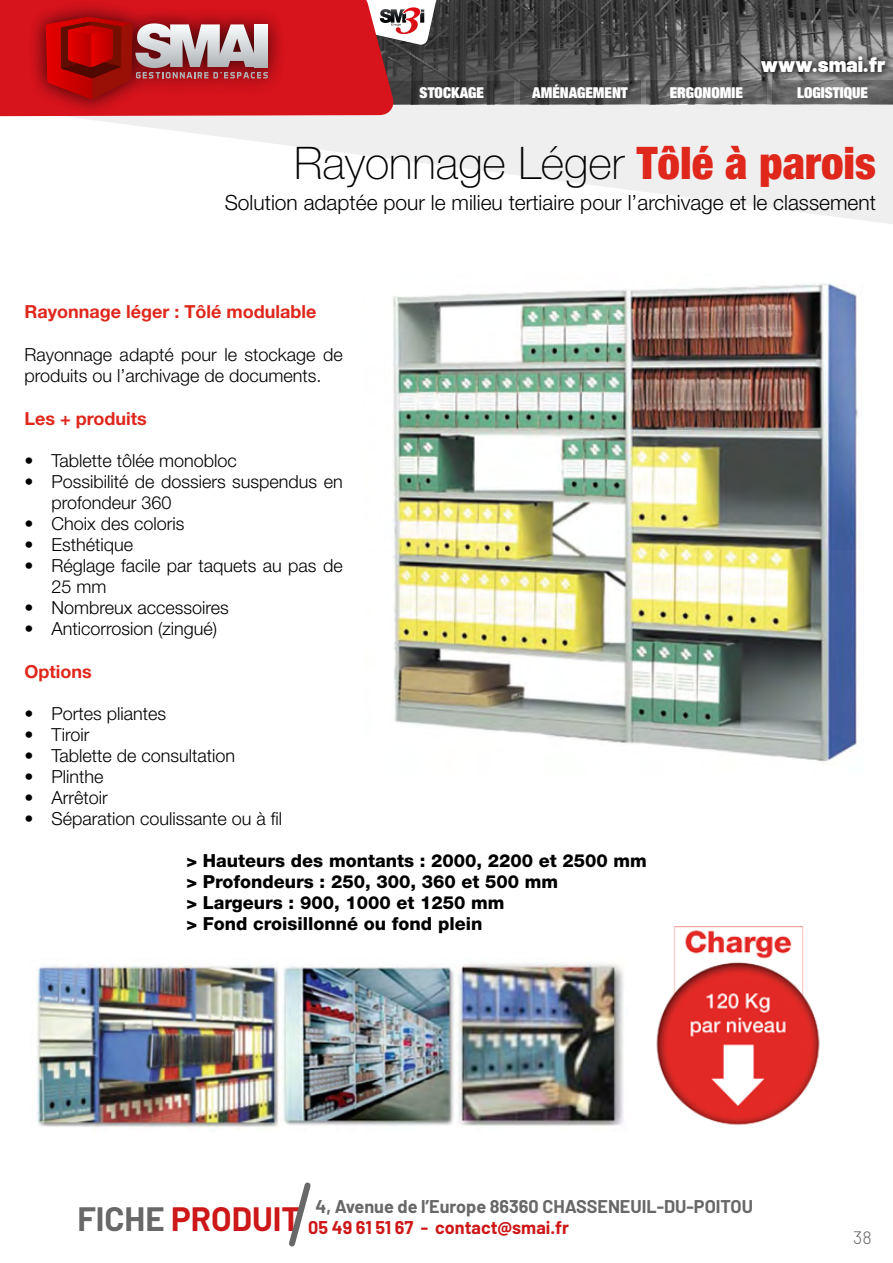
<style>
.page{position:relative;width:893px;height:1263px;background:#fff}
.page>*{position:absolute;margin:0;border:0;box-sizing:border-box;transform-origin:0 0}
.t1{font:100 45px "Helvetica Neue";color:#000}
.t2{font:300 21px "Helvetica Neue";color:#000}
.t3{font:900 21px "Barlow";color:#fff}
.t4{font:300 18px/21px "Helvetica Neue";color:#000}
.t5{font:800 18px/21px "Helvetica Neue";color:#000}
.t6{font:700 18px/21.6px "Barlow";color:#686868}
.t7{font:700 18px "Helvetica Neue";color:#df271c}
.t8{font:300 18px "Barlow";color:#686868}
.t9{font:900 expanded 15px "Helvetica Neue";color:#fff}
.s1{font-weight:900;font-stretch:condensed;color:#df271c}
.s2{color:#cd1719}
</style>
<div class="page">
<svg style="left:0;top:104px;width:893px;height:120px"></svg>
<svg style="left:395px;top:0;width:498px;height:104px;background:#4c4c4c"></svg>
<svg style="left:395px;top:81px;width:119px;height:23px;background:#404040"></svg>
<svg style="left:520px;top:81px;width:120px;height:23px;background:#494949"></svg>
<svg style="left:646px;top:81px;width:121px;height:23px;background:#606060"></svg>
<svg style="left:772px;top:81px;width:121px;height:23px;background:#6a6a6a"></svg>
<div style="left:0;top:0;width:395px;height:116px;background:#d7131c"></div>
<div style="left:28px;top:0;width:257px;height:117px;background:#000;opacity:.75"></div>
<svg style="left:46px;top:17px;width:222px;height:83px;background:#b63f41"></svg>
<div style="left:754px;top:50px;width:139px;height:30px;background:#000;opacity:.75"></div>
<svg style="left:284px;top:0;width:152px;height:45px"></svg>
<svg style="left:289px;top:1182px;width:22px;height:65px"></svg>
<img style="left:393px;top:283px;width:465px;height:479px">
<img style="left:36px;top:962px;width:588px;height:169px">
<img style="left:656px;top:926px;width:164px;height:199px">
<p class="t3" style="left:761px;top:48px;width:126px">www.smai.fr</p>
<p class="t9" style="left:420px;top:84px;width:66px">STOCKAGE</p>
<p class="t9" style="left:532px;top:84px;width:97px">AMÉNAGEMENT</p>
<p class="t9" style="left:670px;top:84px;width:75px">ERGONOMIE</p>
<p class="t9" style="left:797px;top:84px;width:72px">LOGISTIQUE</p>
<h1 class="t1" style="left:294px;top:137px;width:583px">Rayonnage Léger <span class="s1">Tôlé à parois</span></h1>
<p class="t2" style="left:225px;top:190px;width:653px">Solution adaptée pour le milieu tertiaire pour l’archivage et le classement</p>
<p class="t7" style="left:24px;top:301px;width:293px">Rayonnage léger : Tôlé modulable</p>
<p class="t4" style="left:24px;top:343px;width:320px">Rayonnage adapté pour le stockage de produits ou l’archivage de documents.</p>
<p class="t7" style="left:24px;top:407px;width:124px">Les + produits</p>
<p class="t4" style="left:24px;top:450px;width:214px">• Tablette tôlée monobloc</p>
<p class="t4" style="left:51px;top:471px;width:293px;text-indent:-27px">• Possibilité de dossiers suspendus en profondeur 360</p>
<p class="t4" style="left:24px;top:513px;width:162px">• Choix des coloris</p>
<p class="t4" style="left:24px;top:534px;width:110px">• Esthétique</p>
<p class="t4" style="left:51px;top:555px;width:293px;text-indent:-27px">• Réglage facile par taquets au pas de<br>25 mm</p>
<p class="t4" style="left:24px;top:597px;width:206px">• Nombreux accessoires</p>
<p class="t4" style="left:24px;top:618px;width:194px">• Anticorrosion (zingué)</p>
<p class="t7" style="left:24px;top:660px;width:69px">Options</p>
<p class="t4" style="left:24px;top:702px;width:143px">• Portes pliantes</p>
<p class="t4" style="left:24px;top:723px;width:67px">• Tiroir</p>
<p class="t4" style="left:24px;top:744px;width:212px">• Tablette de consultation</p>
<p class="t4" style="left:24px;top:765px;width:81px">• Plinthe</p>
<p class="t4" style="left:24px;top:786px;width:85px">• Arrêtoir</p>
<p class="t4" style="left:24px;top:807px;width:259px">• Séparation coulissante ou à fil</p>
<p class="t5" style="left:186px;top:850px;width:462px">&gt; Hauteurs des montants : 2000, 2200 et 2500 mm &gt; Profondeurs : 250, 300, 360 et 500 mm<br>&gt; Largeurs : 900, 1000 et 1250 mm<br>&gt; Fond croisillonné ou fond plein</p>
<p class="t6" style="left:77px;top:1194px;width:677px;text-indent:238px">4, Avenue de l’Europe 86360 CHASSENEUIL-DU-POITOU<br><sup>FICHE</sup> <sup>PRODUIT</sup> <span class="s2">05 49 61 51 67 - contact@smai.fr</span></p>
<p class="t8" style="left:853px;top:1224px;width:20px">38</p>
</div>
